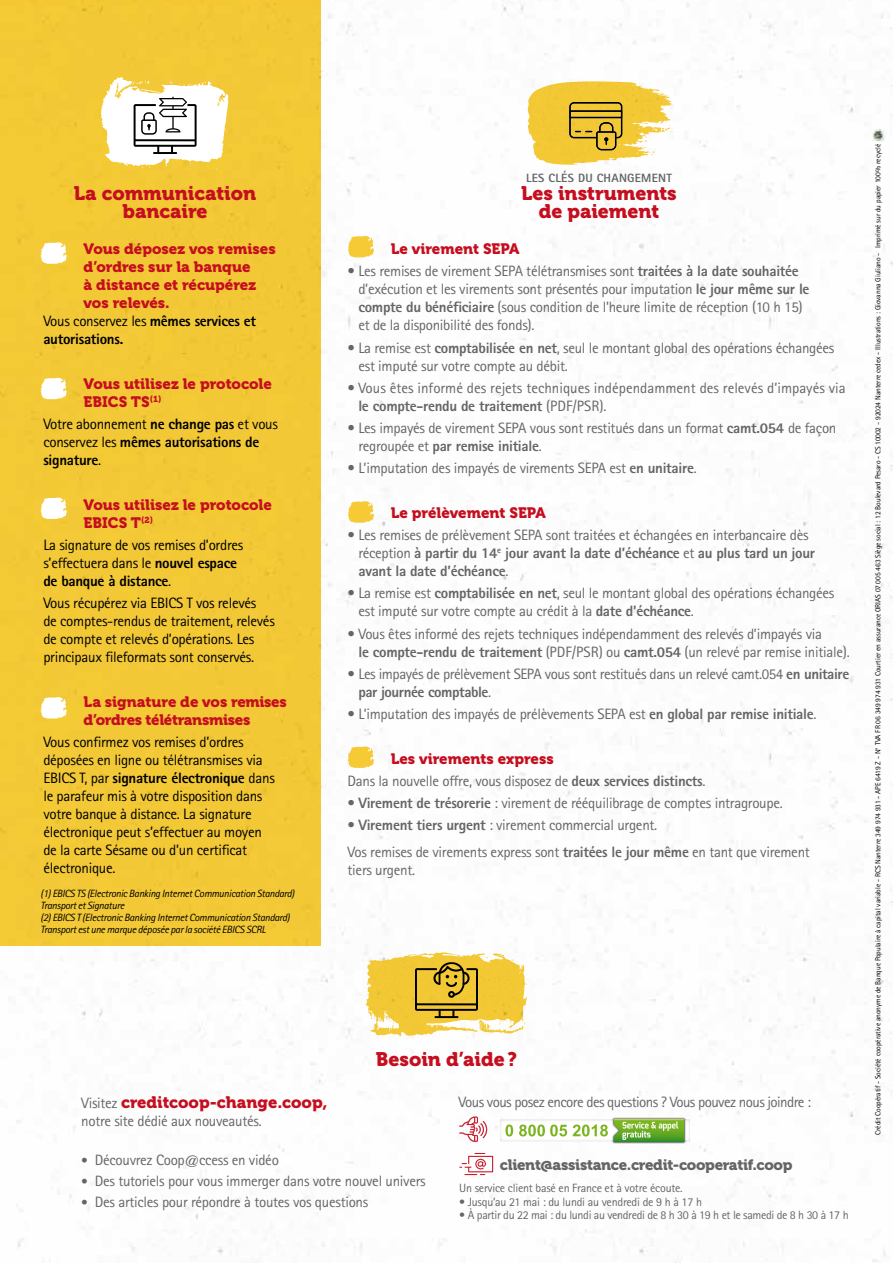
<style>
.page{position:relative;width:893px;height:1263px;background:#fff}
.page>*{position:absolute;margin:0;border:0;box-sizing:border-box;transform-origin:0 0}
.t1{font:19.5px/18px "Museo 900";color:#c50e1f;text-align:center}
.t2{font:16.5px "Museo 900";color:#c50e1f}
.t3{font:15px/18px "Rotis Sans Serif";letter-spacing:-.02em;color:#646567}
.t4{font:15px/18px "Rotis Sans Serif";letter-spacing:-.02em;color:#000}
.t5{font:15px/18px "Museo 900";color:#c50e1f}
.t6{font:800 15px/18px "Rotis Sans Serif";letter-spacing:-.02em;color:#000}
.t7{font:15px/18px "Rotis Sans Serif";color:#646567}
.t8{font:15px "Rotis Sans Serif";letter-spacing:-.04em;color:#646567}
.t9{font:15px/18px "Museo 900";letter-spacing:-.02em;color:#c50e1f}
.t10{font:15px "Museo 900";letter-spacing:-.02em;color:#646567}
.t11{font:12px "Rotis Sans Serif";letter-spacing:-.02em;color:#646567}
.t12{font:800 12px "Rotis Sans Serif";letter-spacing:.02em;color:#646567}
.t13{font:italic 10.5px/12px "Rotis Sans Serif";letter-spacing:-.03em;color:#000}
.t14{font:7.5px "Rotis Sans Serif";letter-spacing:-.01em;color:#000}
.s1{font-weight:400}
.s2{font-weight:800}
.s3{font-family:"Rotis Sans Serif";font-size:15px;color:#646567}
.s4{font-size:13.5px}
</style>
<div class="page">
<img style="left:17px;top:0;width:876px;height:1263px">
<div style="left:0;top:0;width:320px;height:946px;background:#f2c836"></div>
<svg style="left:40px;top:242px;width:27px;height:22px"></svg>
<svg style="left:348px;top:236px;width:26px;height:22px"></svg>
<svg style="left:348px;top:501px;width:26px;height:22px"></svg>
<svg style="left:348px;top:746px;width:26px;height:22px"></svg>
<svg style="left:40px;top:378px;width:27px;height:21px"></svg>
<svg style="left:40px;top:497px;width:27px;height:22px"></svg>
<svg style="left:40px;top:697px;width:27px;height:22px"></svg>
<img style="left:367px;top:952px;width:74px;height:42px">
<svg style="left:385px;top:1016px;width:9px;height:8px"></svg>
<img style="left:479px;top:1021px;width:44px;height:12px">
<svg style="left:522px;top:1018px;width:2px;height:7px"></svg>
<svg style="left:415px;top:962px;width:63px;height:56px;background:#b89727"></svg>
<svg style="left:459px;top:1116px;width:28px;height:26px"></svg>
<svg style="left:459px;top:1153px;width:34px;height:22px"></svg>
<img style="left:527px;top:81px;width:122px;height:84px">
<svg style="left:569px;top:102px;width:53px;height:48px;background:#ba9a2c"></svg>
<svg style="left:655px;top:92px;width:8px;height:2px"></svg>
<svg style="left:644px;top:124px;width:37px;height:32px"></svg>
<img style="left:500px;top:1119px;width:190px;height:22px">
<svg style="left:505px;top:1124px;width:8px;height:12px"></svg>
<svg style="left:519px;top:1124px;width:48px;height:12px"></svg>
<svg style="left:573px;top:1124px;width:35px;height:12px"></svg>
<img style="left:612px;top:1116px;width:74px;height:28px">
<img style="left:612px;top:1119px;width:74px;height:22px">
<svg style="left:614px;top:1119px;width:70px;height:23px;background:#7eb74b"></svg>
<svg style="left:872px;top:128px;width:13px;height:13px"></svg>
<svg style="left:101px;top:77px;width:128px;height:92px"></svg>
<h1 class="t1" style="left:74px;top:185px;width:184px">La communication bancaire</h1>
<p class="t5" style="left:84px;top:240px;width:194px">Vous déposez vos remises d’ordres sur la banque<br>à distance et récupérez vos relevés.</p>
<p class="t6" style="left:43px;top:312px;width:214px"><span class="s1">Vous conservez les</span> mêmes services et autorisations.</p>
<p class="t5" style="left:84px;top:375px;width:190px">Vous utilisez le protocole<br>EBICS TS<sup>(1)</sup></p>
<p class="t6" style="left:43px;top:415px;width:236px"><span class="s1">Votre abonnement</span> ne change pas <span class="s1">et vous conservez les</span> mêmes autorisations de signature<span class="s1">.</span></p>
<p class="t5" style="left:84px;top:495px;width:190px">Vous utilisez le protocole<br>EBICS T<sup>(2)</sup></p>
<p class="t4" style="left:43px;top:536px;width:201px">La signature de vos remises d’ordres s’effectuera dans le <span class="s2">nouvel espace de banque à distance</span>.</p>
<p class="t4" style="left:43px;top:594px;width:233px">Vous récupérez via EBICS T vos relevés<br>de comptes-rendus de traitement, relevés de compte et relevés d’opérations. Les principaux fileformats sont conservés.</p>
<p class="t9" style="left:84px;top:692px;width:205px">La signature de vos remises d’ordres télétransmises</p>
<p class="t4" style="left:43px;top:733px;width:233px">Vous confirmez vos remises d’ordres déposées en ligne ou télétransmises via EBICS T, par <span class="s2">signature électronique</span> dans le parafeur mis à votre disposition dans votre banque à distance. La signature électronique peut s’effectuer au moyen de la carte Sésame ou d’un certificat électronique.</p>
<p class="t13" style="left:40px;top:888px;width:256px">(1) EBICS TS (Electronic Banking Internet Communication Standard)<br>Transport et Signature<br>(2) EBICS T (Electronic Banking Internet Communication Standard)<br>Transport est une marque déposée par la société EBICS SCRL</p>
<p class="t12" style="left:526px;top:170px;width:147px">LES CLÉS DU CHANGEMENT</p>
<h1 class="t1" style="left:521px;top:185px;width:157px">Les instruments de paiement</h1>
<p class="t5" style="left:391px;top:240px;width:130px">Le virement SEPA</p>
<p class="t3" style="left:358px;top:262px;width:453px;text-indent:-11px">• Les remises de virement SEPA télétransmises sont <span class="s2">traitées à la date souhaitée </span>d’exécution et les virements sont présentés pour imputation <span class="s2">le jour même sur le compte du bénéficiaire</span> (sous condition de l’heure limite de réception (10 h 15) et de la disponibilité des fonds).</p>
<p class="t3" style="left:358px;top:338px;width:478px;text-indent:-11px">• La remise est <span class="s2">comptabilisée en net</span>, seul le montant global des opérations échangées est imputé sur votre compte au débit.</p>
<p class="t7" style="left:358px;top:379px;width:489px;text-indent:-11px">• Vous êtes informé des rejets techniques indépendamment des relevés d’impayés via <span class="s2">le compte-rendu de traitement</span> (PDF/PSR).</p>
<p class="t3" style="left:358px;top:419px;width:480px;text-indent:-11px">• Les impayés de virement SEPA vous sont restitués dans un format <span class="s2">camt.054</span> de façon regroupée et <span class="s2">par remise initiale</span>.</p>
<p class="t3" style="left:348px;top:459px;width:351px">• L’imputation des impayés de virements SEPA est <span class="s2">en unitaire</span>.</p>
<p class="t5" style="left:391px;top:504px;width:156px">Le prélèvement SEPA</p>
<p class="t3" style="left:358px;top:526px;width:458px;text-indent:-11px">• Les remises de prélèvement SEPA sont traitées et échangées en interbancaire dès réception <span class="s2">à partir du 14</span><sup>e</sup> <span class="s2">jour avant la date d’échéance</span> et <span class="s2">au plus tard un jour avant la date d’échéance</span>.</p>
<p class="t3" style="left:358px;top:584px;width:478px;text-indent:-11px">• La remise est <span class="s2">comptabilisée en net</span>, seul le montant global des opérations échangées est imputé sur votre compte au crédit à la <span class="s2">date d’échéance</span>.</p>
<p class="t3" style="left:358px;top:624px;width:493px;text-indent:-11px">• Vous êtes informé des rejets techniques indépendamment des relevés d’impayés via<br><span class="s2">le compte-rendu de traitement</span> (PDF/PSR) ou <span class="s2">camt.054</span> (un relevé par remise initiale).</p>
<p class="t3" style="left:358px;top:665px;width:492px;text-indent:-11px">• Les impayés de prélèvement SEPA vous sont restitués dans un relevé camt.054 <span class="s2">en unitaire par journée comptable</span>.</p>
<p class="t3" style="left:348px;top:705px;width:470px">• L’imputation des impayés de prélèvements SEPA est <span class="s2">en global par remise initiale</span>.</p>
<p class="t5" style="left:391px;top:750px;width:164px">Les virements express</p>
<p class="t3" style="left:348px;top:772px;width:359px">Dans la nouvelle offre, vous disposez de <span class="s2">deux services distincts</span>.</p>
<p class="t3" style="left:348px;top:794px;width:437px">• <span class="s2">Virement de trésorerie</span> : virement de rééquilibrage de comptes intragroupe.</p>
<p class="t3" style="left:348px;top:812px;width:464px;line-height:26.5px">• <span class="s2">Virement tiers urgent</span> : virement commercial urgent.<br>Vos remises de virements express sont <span class="s2">traitées le jour même</span> en tant que virement</p>
<p class="t3" style="left:348px;top:861px;width:69px">tiers urgent.</p>
<h1 class="t1" style="left:376px;top:1050px;width:143px">Besoin d’aide ?</h1>
<p class="t2" style="left:81px;top:1093px;width:248px"><span class="s3">Visitez</span> creditcoop-change.coop,</p>
<p class="t3" style="left:81px;top:1112px;width:182px">notre site dédié aux nouveautés.</p>
<p class="t3" style="left:81px;top:1151px;width:199px"><span class="s4">•</span> Découvrez Coop@ccess en vidéo</p>
<p class="t3" style="left:81px;top:1172px;width:346px"><span class="s4">•</span> Des tutoriels pour vous immerger dans votre nouvel univers</p>
<p class="t3" style="left:81px;top:1193px;width:289px"><span class="s4">•</span> Des articles pour répondre à toutes vos questions</p>
<p class="t8" style="left:459px;top:1093px;width:354px">Vous vous posez encore des questions ? Vous pouvez nous joindre :</p>
<p class="t10" style="left:500px;top:1156px;width:294px">client@assistance.credit-cooperatif.coop</p>
<p class="t11" style="left:459px;top:1181px;width:225px">Un service client basé en France et à votre écoute.</p>
<p class="t11" style="left:459px;top:1194px;width:244px">• Jusqu’au 21 mai : du lundi au vendredi de 9 h à 17 h</p>
<p class="t11" style="left:459px;top:1208px;width:391px">• À partir du 22 mai : du lundi au vendredi de 8 h 30 à 19 h et le samedi de 8 h 30 à 17 h</p>
<p class="t14" style="left:873px;top:1135px;width:992px;rotate:-90deg">Crédit Coopératif - Société coopérative anonyme de Banque Populaire à capital variable - RCS Nanterre 349 974 931 - APE 6419 Z - N° TVA FR 06 349 974 931 Courtier en assurance ORIAS 07 005 463 Siège social : 12 Boulevard Pesaro - CS 10002 - 92024 Nanterre cedex - Illustrations : Giovanna Giuliano - Imprimé sur du papier 100 % recyclé</p>
</div>
